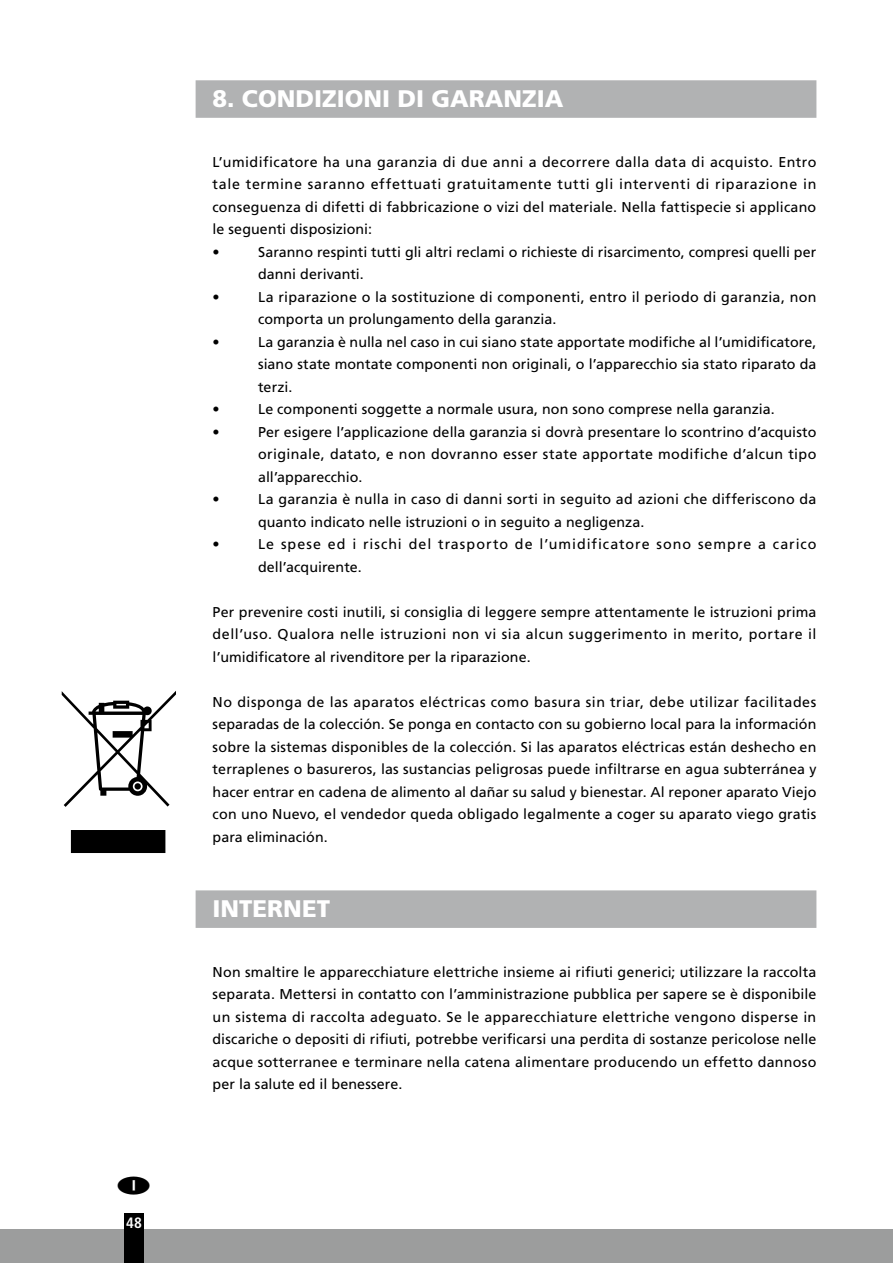
<style>
.page{position:relative;width:893px;height:1263px;background:#fff}
.page>*{position:absolute;margin:0;border:0;box-sizing:border-box;transform-origin:0 0}
.t1{font:900 24px "Frutiger LT Std";color:#fff}
.t2{font:700 condensed 15px "Frutiger LT Std";color:#fff}
.t3{font:14.25px/22.5px "Frutiger LT Std";letter-spacing:.015em;color:#000;text-align:justify}
.t4{font:14.25px/22.5px "Frutiger LT Std";letter-spacing:.065em;color:#000}
</style>
<div class="page">
<div style="left:0;top:1229px;width:893px;height:34px;background:#9c9d9d"></div>
<div style="left:124px;top:1213px;width:20px;height:50px;background:#000"></div>
<div style="left:196px;top:80px;width:620px;height:38px;background:#b1b2b3"></div>
<div style="left:196px;top:890px;width:620px;height:38px;background:#b1b2b3"></div>
<svg style="left:62px;top:691px;width:114px;height:162px"></svg>
<p class="t2" style="left:126px;top:1214px;width:17px">48</p>
<h1 class="t1" style="left:213px;top:84px;width:352px">8. CONDIZIONI DI GARANZIA</h1>
<p class="t3" style="left:213px;top:150px;width:605px;text-align:left">L’umidificatore ha una garanzia di due anni a decorrere dalla data di acquisto. Entro tale termine saranno effettuati gratuitamente tutti gli interventi di riparazione in conseguenza di difetti di fabbricazione o vizi del materiale. Nella fattispecie si applicano le seguenti disposizioni:<br>•</p>
<p class="t3" style="left:258px;top:240px;width:560px">Saranno respinti tutti gli altri reclami o richieste di risarcimento, compresi quelli per danni derivanti.</p>
<p class="t3" style="left:213px;top:285px;width:9px">•</p>
<p class="t3" style="left:258px;top:285px;width:560px">La riparazione o la sostituzione di componenti, entro il periodo di garanzia, non comporta un prolungamento della garanzia.</p>
<p class="t3" style="left:213px;top:330px;width:9px">•</p>
<p class="t3" style="left:258px;top:330px;width:560px">La garanzia è nulla nel caso in cui siano state apportate modifiche al l’umidificatore, siano state montate componenti non originali, o l’apparecchio sia stato riparato da terzi.</p>
<p class="t3" style="left:213px;top:398px;width:9px">•</p>
<p class="t3" style="left:258px;top:398px;width:518px">Le componenti soggette a normale usura, non sono comprese nella garanzia.</p>
<p class="t3" style="left:213px;top:420px;width:9px">•</p>
<p class="t3" style="left:258px;top:420px;width:560px">Per esigere l’applicazione della garanzia si dovrà presentare lo scontrino d’acquisto originale, datato, e non dovranno esser state apportate modifiche d’alcun tipo all’apparecchio.</p>
<p class="t3" style="left:213px;top:488px;width:9px">•</p>
<p class="t3" style="left:258px;top:488px;width:560px">La garanzia è nulla in caso di danni sorti in seguito ad azioni che differiscono da quanto indicato nelle istruzioni o in seguito a negligenza.</p>
<p class="t3" style="left:213px;top:533px;width:9px">•</p>
<p class="t4" style="left:258px;top:533px;width:560px">Le spese ed i rischi del trasporto de l’umidificatore sono sempre a carico dell’acquirente.</p>
<p class="t3" style="left:213px;top:600px;width:605px">Per prevenire costi inutili, si consiglia di leggere sempre attentamente le istruzioni prima dell’uso. Qualora nelle istruzioni non vi sia alcun suggerimento in merito, portare il l’umidificatore al rivenditore per la riparazione.</p>
<p class="t3" style="left:213px;top:690px;width:605px">No disponga de las aparatos eléctricas como basura sin triar, debe utilizar facilitades separadas de la colección. Se ponga en contacto con su gobierno local para la información sobre la sistemas disponibles de la colección. Si las aparatos eléctricas están deshecho en terraplenes o basureros, las sustancias peligrosas puede infiltrarse en agua subterránea y hacer entrar en cadena de alimento al dañar su salud y bienestar. Al reponer aparato Viejo con uno Nuevo, el vendedor queda obligado legalmente a coger su aparato viego gratis para eliminación.</p>
<h1 class="t1" style="left:213px;top:894px;width:119px">INTERNET</h1>
<p class="t3" style="left:213px;top:960px;width:605px">Non smaltire le apparecchiature elettriche insieme ai rifiuti generici; utilizzare la raccolta separata. Mettersi in contatto con l’amministrazione pubblica per sapere se è disponibile un sistema di raccolta adeguato. Se le apparecchiature elettriche vengono disperse in discariche o depositi di rifiuti, potrebbe verificarsi una perdita di sostanze pericolose nelle acque sotterranee e terminare nella catena alimentare producendo un effetto dannoso per la salute ed il benessere.</p>
</div>
